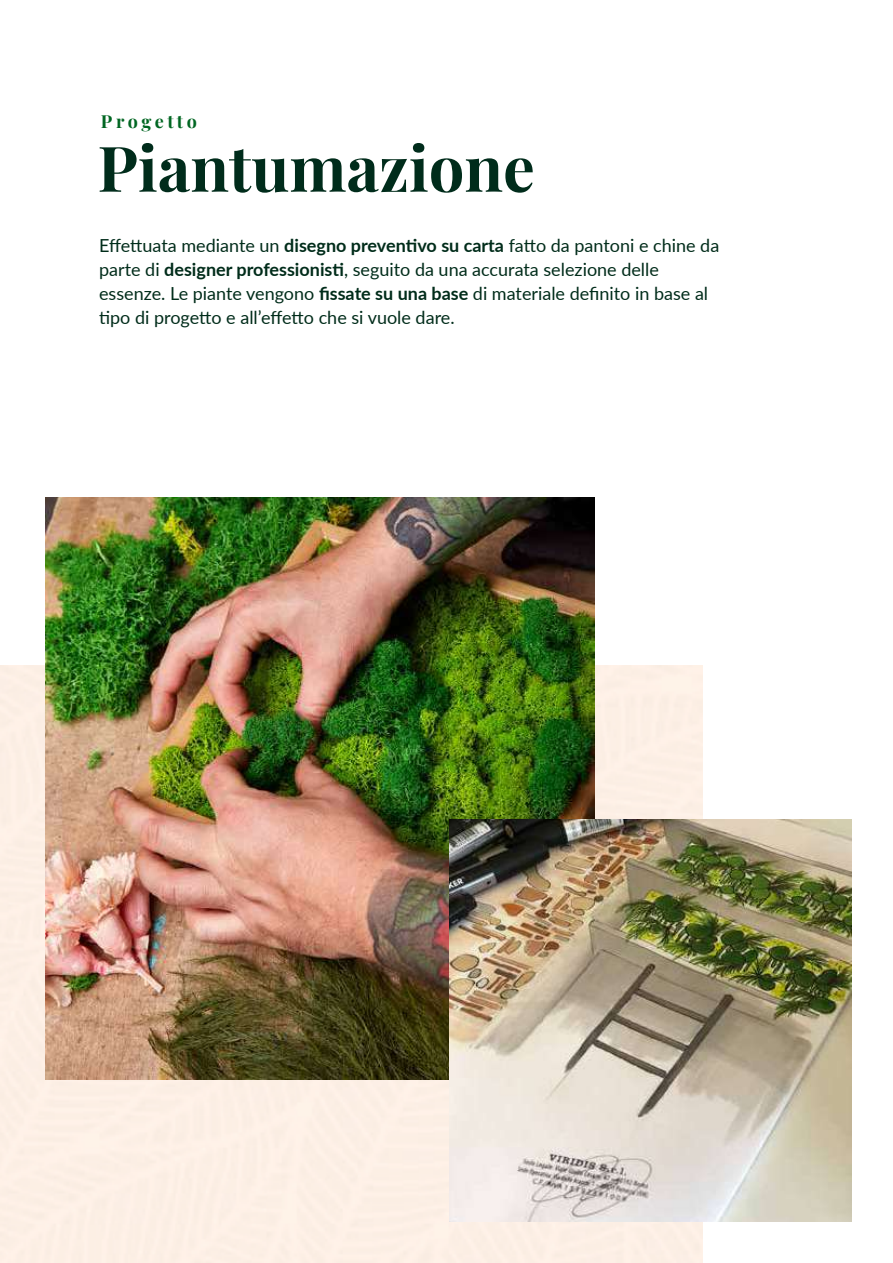
<style>
.page{position:relative;width:893px;height:1263px;background:#fff}
.page>*{position:absolute;margin:0;border:0;box-sizing:border-box;transform-origin:0 0}
.t1{font:700 63px "Playfair Display";color:#002c1b}
.t2{font:18px/24px "Lato";color:#002c1a}
.t3{font:700 18px "Playfair Display";letter-spacing:.195em;color:#062}
.s1{font-weight:700}
</style>
<div class="page">
<div style="left:0;top:666px;width:702px;height:597px;background:#fcefe5"></div>
<img style="left:45px;top:497px;width:549px;height:582px">
<img style="left:449px;top:819px;width:402px;height:402px">
<p class="t3" style="left:101px;top:107px;width:98px">Progetto</p>
<h1 class="t1" style="left:98px;top:119px;width:439px">Piantumazione</h1>
<p class="t2" style="left:99px;top:233px;width:622px">Effettuata mediante un <span class="s1">disegno preventivo su carta</span> fatto da pantoni e chine da parte di <span class="s1">designer professionisti</span>, seguito da una accurata selezione delle essenze. Le piante vengono <span class="s1">fissate su una base</span> di materiale definito in base al tipo di progetto e all’effetto che si vuole dare.</p>
</div>
